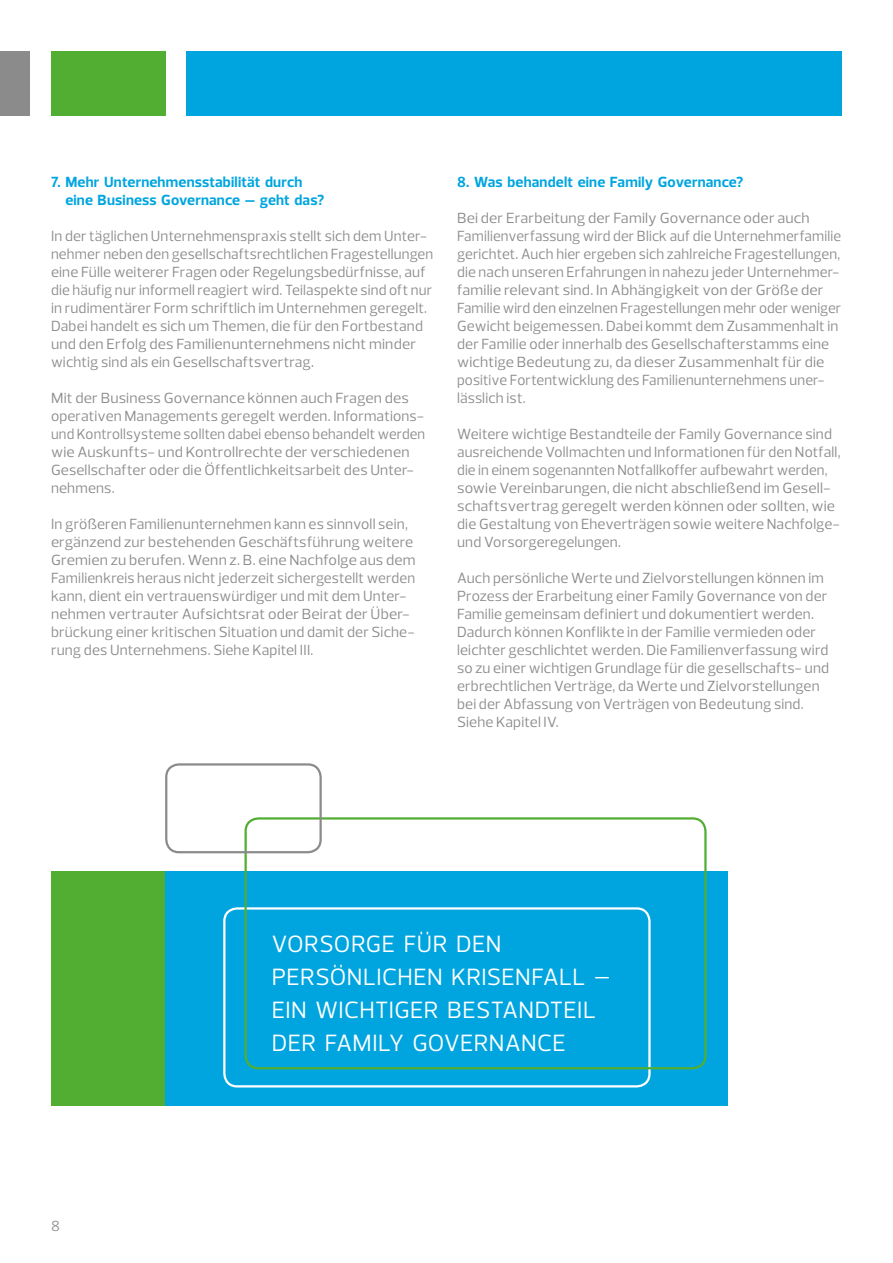
<style>
.page{position:relative;width:893px;height:1263px;background:#fff}
.page>*{position:absolute;margin:0;border:0;box-sizing:border-box;transform-origin:0 0}
.t1{font:24px/33px "Prelo";letter-spacing:.015em;color:#fff}
.t2{font:15px/18px "Prelo";letter-spacing:.01em;color:#8c8b8b}
.t3{font:700 15px/18px "Prelo";letter-spacing:.01em;color:#00a5df}
</style>
<div class="page">
<div style="left:0;top:51px;width:30px;height:64px;background:#8c8b8b"></div>
<div style="left:51px;top:51px;width:114px;height:64px;background:#52ae32"></div>
<div style="left:186px;top:51px;width:656px;height:64px;background:#00a5df"></div>
<div style="left:51px;top:871px;width:114px;height:234px;background:#52ae32"></div>
<div style="left:165px;top:871px;width:563px;height:234px;background:#00a5df"></div>
<div style="left:223px;top:907px;width:428px;height:180px;border:2px solid #fff;border-radius:13px"></div>
<div style="left:244px;top:817px;width:463px;height:252px;border:2px solid #52ae32;border-radius:13px"></div>
<div style="left:165px;top:763px;width:157px;height:90px;border:2px solid #8c8b8b;border-radius:13px"></div>
<p class="t3" style="left:65px;top:173px;width:261px;text-indent:-14px">7. Mehr Unternehmensstabilität durch eine Business Governance – geht das?</p>
<p class="t2" style="left:51px;top:227px;width:384px">In der täglichen Unternehmenspraxis stellt sich dem Unter&shy;nehmer neben den gesellschaftsrechtlichen Fragestellungen eine Fülle weiterer Fragen oder Regelungsbedürfnisse, auf die häufig nur informell reagiert wird. Teilaspekte sind oft nur in rudimentärer Form schriftlich im Unternehmen geregelt.<br>Dabei handelt es sich um Themen, die für den Fortbestand und den Erfolg des Familienunternehmens nicht minder wichtig sind als ein Gesellschaftsvertrag.</p>
<p class="t2" style="left:51px;top:389px;width:376px">Mit der Business Governance können auch Fragen des operativen Managements geregelt werden. Informations&shy;und Kontrollsysteme sollten dabei ebenso behandelt werden wie Auskunfts- und Kontrollrechte der verschiedenen Gesellschafter oder die Öffentlichkeitsarbeit des Unter&shy;nehmens.</p>
<p class="t2" style="left:51px;top:515px;width:366px">In größeren Familienunternehmen kann es sinnvoll sein, ergänzend zur bestehenden Geschäftsführung weitere Gremien zu berufen. Wenn z. B. eine Nachfolge aus dem Familienkreis heraus nicht jederzeit sichergestellt werden kann, dient ein vertrauenswürdiger und mit dem Unter&shy;nehmen vertrauter Aufsichtsrat oder Beirat der Über&shy;brückung einer kritischen Situation und damit der Siche&shy;rung des Unternehmens. Siehe Kapitel III.</p>
<p class="t3" style="left:457px;top:173px;width:288px">8. Was behandelt eine Family Governance?</p>
<p class="t2" style="left:457px;top:209px;width:386px">Bei der Erarbeitung der Family Governance oder auch Familienverfassung wird der Blick auf die Unternehmerfamilie gerichtet. Auch hier ergeben sich zahlreiche Fragestellungen, die nach unseren Erfahrungen in nahezu jeder Unternehmer&shy;familie relevant sind. In Abhängigkeit von der Größe der Familie wird den einzelnen Fragestellungen mehr oder weniger Gewicht beigemessen. Dabei kommt dem Zusammenhalt in der Familie oder innerhalb des Gesellschafterstamms eine wichtige Bedeutung zu, da dieser Zusammenhalt für die positive Fortentwicklung des Familienunternehmens uner&shy;lässlich ist.</p>
<p class="t2" style="left:457px;top:425px;width:385px">Weitere wichtige Bestandteile der Family Governance sind ausreichende Vollmachten und Informationen für den Notfall, die in einem sogenannten Notfallkoffer aufbewahrt werden, sowie Vereinbarungen, die nicht abschließend im Gesell&shy;schaftsvertrag geregelt werden können oder sollten, wie die Gestaltung von Eheverträgen sowie weitere Nachfolge&shy;und Vorsorgeregelungen.</p>
<p class="t2" style="left:457px;top:569px;width:373px">Auch persönliche Werte und Zielvorstellungen können im Prozess der Erarbeitung einer Family Governance von der Familie gemeinsam definiert und dokumentiert werden.<br>Dadurch können Konflikte in der Familie vermieden oder leichter geschlichtet werden. Die Familienverfassung wird so zu einer wichtigen Grundlage für die gesellschafts- und erbrechtlichen Verträge, da Werte und Zielvorstellungen bei der Abfassung von Verträgen von Bedeutung sind.<br>Siehe Kapitel IV.</p>
<p class="t2" style="left:51px;top:1217px;width:10px">8</p>
<h1 class="t1" style="left:272px;top:927px;width:340px">VORSORGE FÜR DEN<br>PERSÖNLICHEN KRISENFALL –<br>EIN WICHTIGER BESTANDTEIL<br>DER FAMILY GOVERNANCE</h1>
</div>
